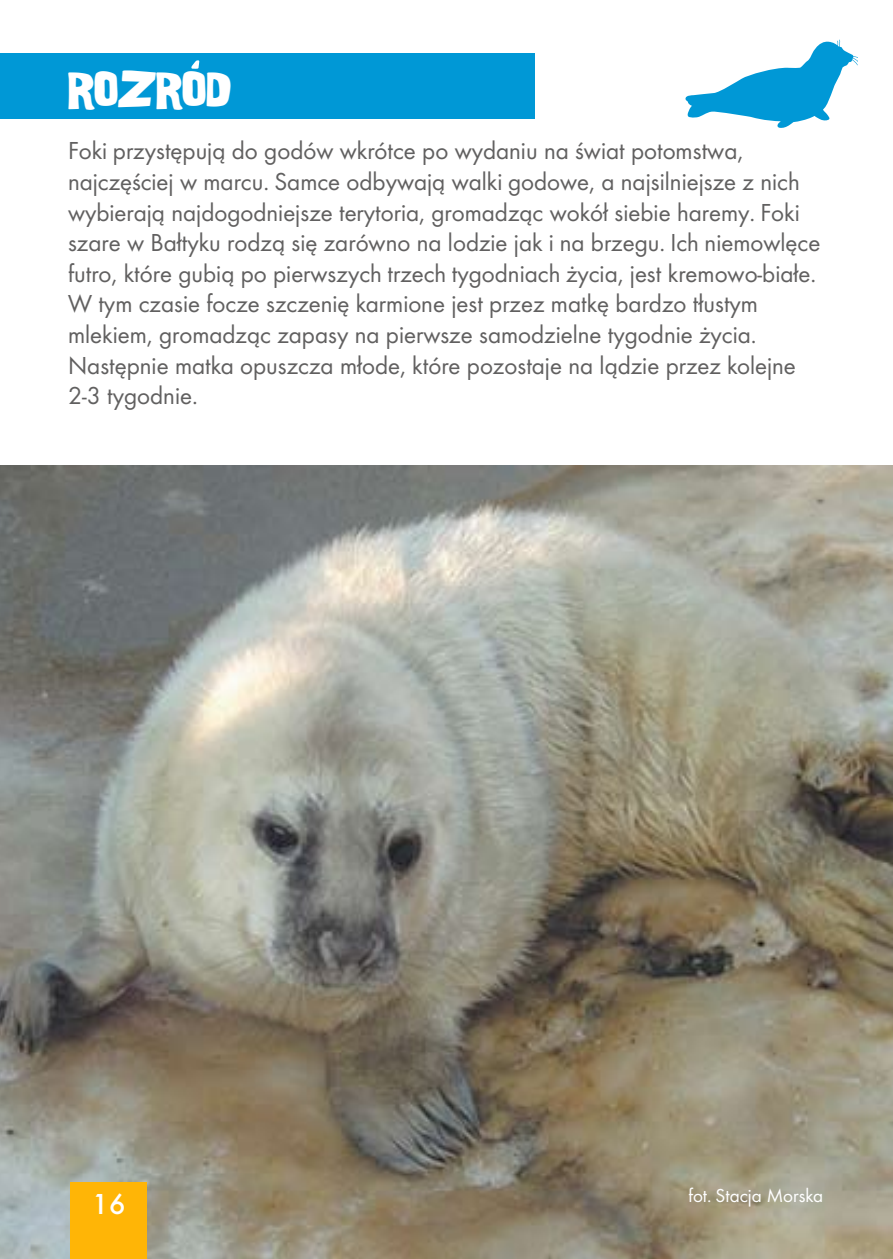
<style>
.page{position:relative;width:893px;height:1259px;background:#fff}
.page>*{position:absolute;margin:0;border:0;box-sizing:border-box;transform-origin:0 0}
.t1{font:42px "Good Girl";color:#fff}
.t2{font:500 30px "Futura TOT";color:#fff}
.t3{font:25.5px/30.6px "Futura TOT Boo";color:#616060}
.t4{font:19.5px "Futura TOT Boo";color:#fff}
</style>
<div class="page">
<div style="left:0;top:54px;width:534px;height:65px;background:#0098d6"></div>
<img style="left:0;top:466px;width:893px;height:793px">
<svg style="left:685px;top:40px;width:173px;height:88px"></svg>
<svg style="left:191px;top:60px;width:9px;height:9px"></svg>
<div style="left:71px;top:1182px;width:76px;height:77px;background:#ffb506"></div>
<h1 class="t1" style="left:68px;top:68px;width:165px">ROZROD</h1>
<p class="t3" style="left:68px;top:135px;width:754px">Foki przystępują do godów wkrótce po wydaniu na świat potomstwa, najczęściej w marcu. Samce odbywają walki godowe, a najsilniejsze z nich wybierają najdogodniejsze terytoria, gromadząc wokół siebie haremy. Foki szare w Bałtyku rodzą się zarówno na lodzie jak i na brzegu. Ich niemowlęce futro, które gubią po pierwszych trzech tygodniach życia, jest kremowo-białe.<br>W tym czasie focze szczenię karmione jest przez matkę bardzo tłustym mlekiem, gromadząc zapasy na pierwsze samodzielne tygodnie życia.<br>Następnie matka opuszcza młode, które pozostaje na lądzie przez kolejne 2-3 tygodnie.</p>
<p class="t2" style="left:92px;top:1186px;width:36px">16</p>
<p class="t4" style="left:688px;top:1184px;width:136px">fot. Stacja Morska</p>
</div>
